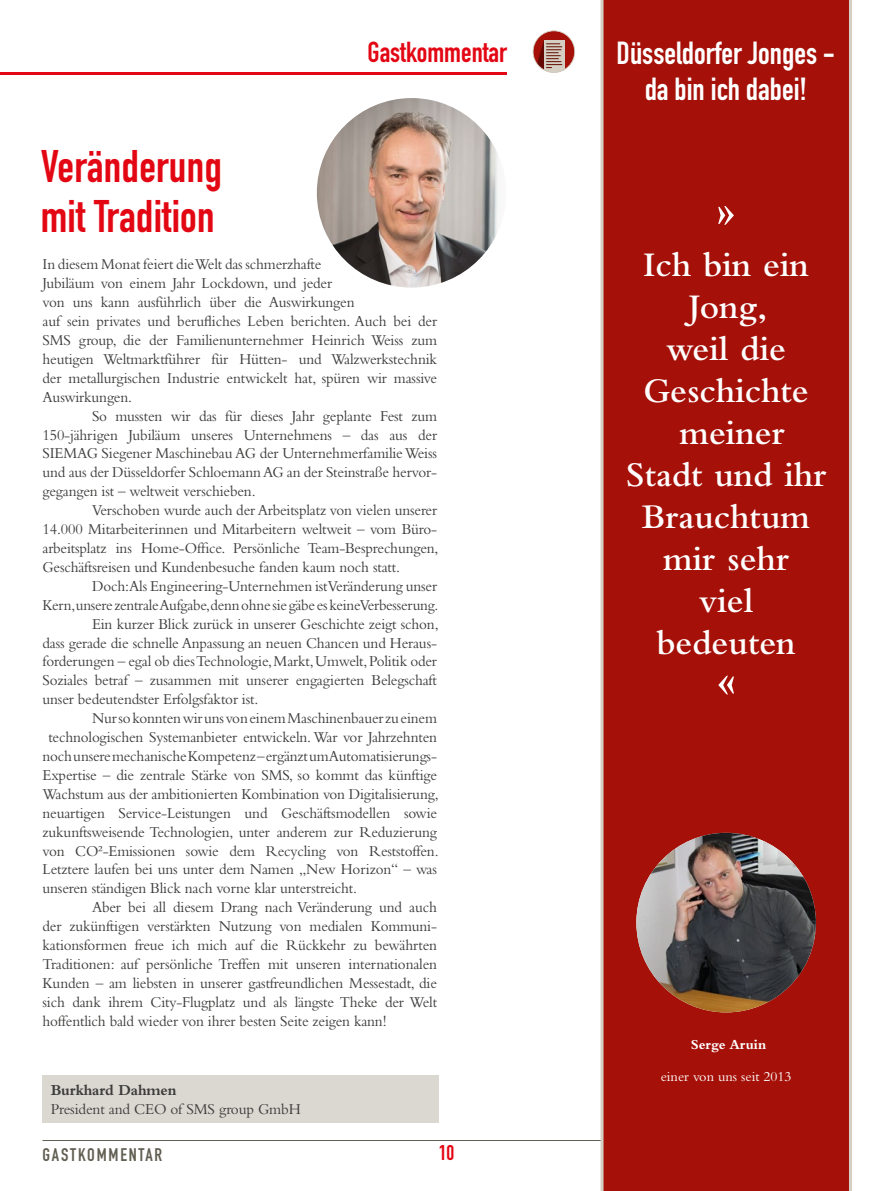
<style>
.page{position:relative;width:893px;height:1191px;background:#fff}
.page>*{position:absolute;margin:0;border:0;box-sizing:border-box;transform-origin:0 0}
.t1{font:600 51px "Bembo";color:#fff}
.t2{font:700 45px/49.5px "DIN Condensed";letter-spacing:.005em;color:#e30613}
.t3{font:600 36px/42px "Bembo";color:#fff;text-align:center}
.t4{font:700 31.5px/36px "DIN Condensed";color:#fff;text-align:center}
.t5{font:700 28.5px "DIN Condensed";color:#e30613}
.t6{font:700 21px "DIN Condensed";color:#e30613}
.t7{font:700 18px "DIN Condensed";letter-spacing:.1em;color:#615e52}
.t8{font:15.75px/18.9px "Bembo";letter-spacing:-.01em;color:#3c3c3b;text-align:justify;scale:.96 1}
.t9{font:15.75px "Bembo";letter-spacing:-.01em;color:#3c3c3b;scale:.95 1}
.t10{font:15.75px "Bembo";letter-spacing:-.01em;color:#3c3c3b}
.t11{font:700 15.75px "Bembo";letter-spacing:-.01em;color:#3c3c3b}
.t12{font:14.25px "Bembo";color:#fff}
.t13{font:700 14.25px "Bembo";color:#fff}
</style>
<div class="page">
<hr style="left:43px;top:1140px;width:807px;height:1px;background:#615e52">
<div style="left:43px;top:1075px;width:396px;height:48px;background:#dbd8d2"></div>
<svg style="left:533px;top:30px;width:42px;height:43px"></svg>
<hr style="left:0;top:72px;width:506px;height:2px;background:#e30613">
<div style="left:602px;top:0;width:248px;height:1191px;background:#a51008"></div>
<img style="left:636px;top:833px;width:180px;height:179px;border-radius:90px">
<img style="left:317px;top:98px;width:189px;height:189px;border-radius:95px">
<hr style="left:600px;top:0;width:3px;height:1191px;background:#d4cfc2">
<hr style="left:849px;top:0;width:3px;height:1191px;background:#d4cfc2">
<h3 class="t5" style="left:368px;top:33px;width:141px">Gastkommentar</h3>
<h3 class="t4" style="left:617px;top:35px;width:220px">Düsseldorfer Jonges - da bin ich dabei!</h3>
<h2 class="t2" style="left:41px;top:141px;width:183px">Veränderung mit Tradition</h2>
<p class="t8" style="left:43px;top:255px;width:412px;text-align:left">In diesem Monat feiert die Welt das schmerzhafte<br>Jubiläum von einem Jahr Lockdown, und jeder<br>von uns kann ausführlich über die Auswirkungen<br>auf sein privates und berufliches Leben berichten. Auch bei der SMS group, die der Familienunternehmer Heinrich Weiss zum heutigen Weltmarktführer für Hütten- und Walzwerkstechnik der metallurgischen Industrie entwickelt hat, spüren wir massive Auswirkungen.</p>
<p class="t8" style="left:43px;top:406px;width:412px;text-indent:50px">So mussten wir das für dieses Jahr geplante Fest zum 150-jährigen Jubiläum unseres Unternehmens – das aus der SIEMAG Siegener Maschinebau AG der Unternehmerfamilie Weiss und aus der Düsseldorfer Schloemann AG an der Steinstraße hervor&shy;gegangen ist – weltweit verschieben.</p>
<p class="t8" style="left:43px;top:500px;width:414px;text-indent:50px">Verschoben wurde auch der Arbeitsplatz von vielen unserer 14.000 Mitarbeiterinnen und Mitarbeitern weltweit – vom Büro&shy;arbeitsplatz ins Home-Office. Persönliche Team-Besprechungen, Geschäftsreisen und Kundenbesuche fanden kaum noch statt.</p>
<p class="t8" style="left:92px;top:576px;width:361px">Doch:Als Engineering-Unternehmen ist Veränderung unser</p>
<p class="t9" style="left:43px;top:595px;width:418px">Kern,unsere zentrale Aufgabe,denn ohne sie gäbe es keine Verbesserung.</p>
<p class="t8" style="left:92px;top:614px;width:362px">Ein kurzer Blick zurück in unserer Geschichte zeigt schon,</p>
<p class="t8" style="left:43px;top:633px;width:412px">dass gerade die schnelle Anpassung an neuen Chancen und Heraus-</p>
<p class="t8" style="left:43px;top:652px;width:412px">forderungen – egal ob dies Technologie, Markt, Umwelt, Politik oder</p>
<p class="t8" style="left:43px;top:670px;width:412px">Soziales betraf – zusammen mit unserer engagierten Belegschaft</p>
<p class="t8" style="left:43px;top:689px;width:226px">unser bedeutendster Erfolgsfaktor ist.</p>
<p class="t8" style="left:92px;top:708px;width:361px">Nur so konnten wir uns von einem Maschinenbauer zu einem</p>
<p class="t8" style="left:48px;top:727px;width:406px">technologischen Systemanbieter entwickeln. War vor Jahrzehnten</p>
<p class="t8" style="left:43px;top:746px;width:412px">noch unsere mechanische Kompetenz – ergänzt um Automatisierungs-</p>
<p class="t8" style="left:43px;top:765px;width:412px">Expertise – die zentrale Stärke von SMS, so kommt das künftige</p>
<p class="t8" style="left:43px;top:784px;width:414px">Wachstum aus der ambitionierten Kombination von Digitalisierung,</p>
<p class="t8" style="left:43px;top:803px;width:412px">neuartigen Service-Leistungen und Geschäftsmodellen sowie</p>
<p class="t8" style="left:43px;top:822px;width:412px">zukunftsweisende Technologien, unter anderem zur Reduzierung</p>
<p class="t8" style="left:43px;top:841px;width:414px">von CO²-Emissionen sowie dem Recycling von Reststoffen.</p>
<p class="t8" style="left:43px;top:859px;width:412px">Letztere laufen bei uns unter dem Namen „New Horizon“ – was</p>
<p class="t8" style="left:43px;top:878px;width:329px">unseren ständigen Blick nach vorne klar unterstreicht.</p>
<p class="t8" style="left:92px;top:897px;width:361px">Aber bei all diesem Drang nach Veränderung und auch</p>
<p class="t8" style="left:43px;top:916px;width:412px">der zukünftigen verstärkten Nutzung von medialen Kommuni-</p>
<p class="t8" style="left:43px;top:935px;width:412px">kationsformen freue ich mich auf die Rückkehr zu bewährten</p>
<p class="t8" style="left:43px;top:954px;width:412px">Traditionen: auf persönliche Treffen mit unseren internationalen</p>
<p class="t8" style="left:43px;top:973px;width:412px">Kunden – am liebsten in unserer gastfreundlichen Messestadt, die</p>
<p class="t8" style="left:43px;top:992px;width:412px">sich dank ihrem City-Flugplatz und als längste Theke der Welt</p>
<p class="t8" style="left:43px;top:1011px;width:360px">hoffentlich bald wieder von ihrer besten Seite zeigen kann!</p>
<p class="t11" style="left:51px;top:1081px;width:127px">Burkhard Dahmen</p>
<p class="t10" style="left:51px;top:1099px;width:252px">President and CEO of SMS group GmbH</p>
<p class="t7" style="left:43px;top:1142px;width:121px">GASTKOMMENTAR</p>
<h3 class="t6" style="left:439px;top:1139px;width:17px">10</h3>
<h1 class="t1" style="left:717px;top:182px;width:19px">»</h1>
<h3 class="t3" style="left:626px;top:244px;width:202px">Ich bin ein<br>Jong,<br>weil die<br>Geschichte meiner<br>Stadt und ihr<br>Brauchtum mir sehr<br>viel bedeuten</h3>
<h1 class="t1" style="left:717px;top:652px;width:19px">«</h1>
<p class="t13" style="left:691px;top:1036px;width:77px">Serge Aruin</p>
<p class="t12" style="left:661px;top:1068px;width:132px">einer von uns seit 2013</p>
</div>
